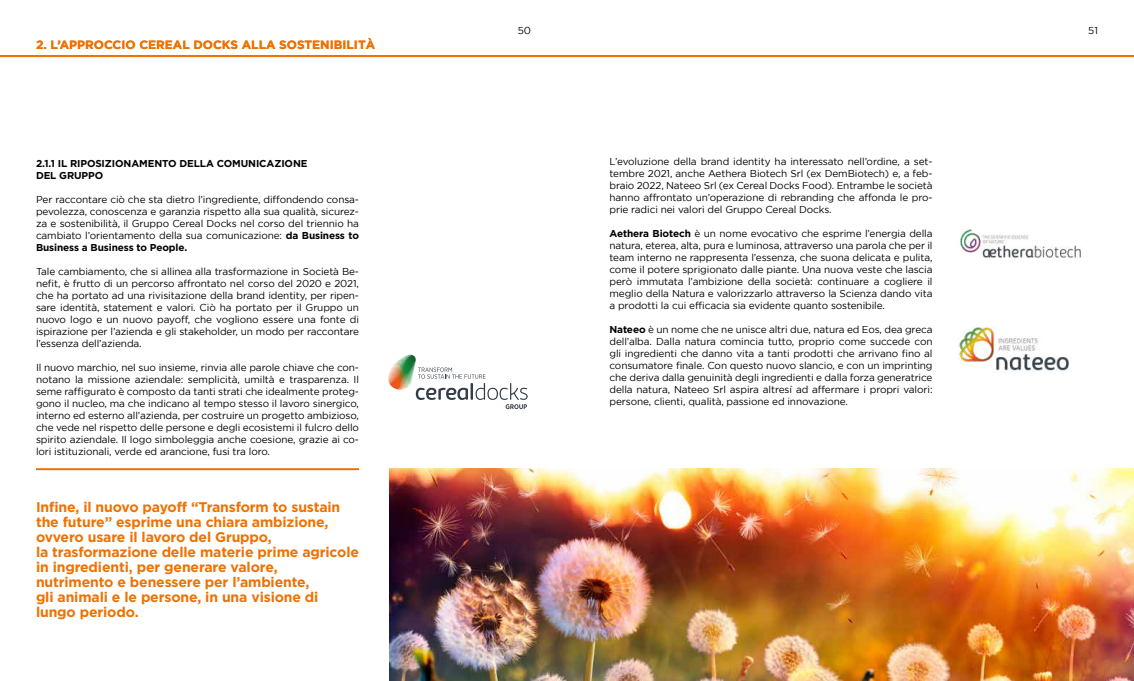
<style>
.page{position:relative;width:1134px;height:681px;background:#fff}
.page>*{position:absolute;margin:0;border:0;box-sizing:border-box;transform-origin:0 0}
.t1{font:700 14px/15px "Gotham";letter-spacing:-.01em;color:#ee7203}
.t2{font:700 12px "Gotham";color:#ee7203}
.t3{font:10px/12px "Gotham";letter-spacing:-.01em;color:#000;text-align:justify}
.t4{font:700 10px/12px "Gotham";letter-spacing:-.01em;color:#000}
.s1{font-weight:700}
</style>
<div class="page">
<hr style="left:36px;top:468px;width:323px;height:2px;background:#ee7203">
<hr style="left:0;top:55px;width:1134px;height:2px;background:#ee7203">
<svg style="left:388px;top:354px;width:140px;height:55px"></svg>
<img style="left:960px;top:230px;width:122px;height:28px">
<img style="left:389px;top:468px;width:745px;height:212px">
<img style="left:959px;top:327px;width:112px;height:45px">
<p class="t2" style="left:36px;top:38px;width:341px">2. L’APPROCCIO CEREAL DOCKS ALLA SOSTENIBILITÀ</p>
<p class="t4" style="left:36px;top:157px;width:273px">2.1.1 IL RIPOSIZIONAMENTO DELLA COMUNICAZIONE<br>DEL GRUPPO</p>
<p class="t3" style="left:36px;top:193px;width:325px">Per raccontare ciò che sta dietro l’ingrediente, diffondendo consa&shy;pevolezza, conoscenza e garanzia rispetto alla sua qualità, sicurez&shy;za e sostenibilità, il Gruppo Cereal Docks nel corso del triennio ha cambiato l’orientamento della sua comunicazione: <span class="s1">da Business to Business a Business to People.</span></p>
<p class="t3" style="left:36px;top:265px;width:325px">Tale cambiamento, che si allinea alla trasformazione in Società Be&shy;nefit, è frutto di un percorso affrontato nel corso del 2020 e 2021, che ha portato ad una rivisitazione della brand identity, per ripen&shy;sare identità, statement e valori. Ciò ha portato per il Gruppo un nuovo logo e un nuovo payoff, che vogliono essere una fonte di ispirazione per l’azienda e gli stakeholder, un modo per raccontare l’essenza dell’azienda.</p>
<p class="t3" style="left:36px;top:361px;width:325px">Il nuovo marchio, nel suo insieme, rinvia alle parole chiave che con&shy;notano la missione aziendale: semplicità, umiltà e trasparenza. Il seme raffigurato è composto da tanti strati che idealmente proteg&shy;gono il nucleo, ma che indicano al tempo stesso il lavoro sinergico, interno ed esterno all’azienda, per costruire un progetto ambizioso, che vede nel rispetto delle persone e degli ecosistemi il fulcro dello spirito aziendale. Il logo simboleggia anche coesione, grazie ai co&shy;lori istituzionali, verde ed arancione, fusi tra loro.</p>
<p class="t1" style="left:36px;top:499px;width:325px">Infine, il nuovo payoff “Transform to sustain the future” esprime una chiara ambizione, ovvero usare il lavoro del Gruppo,<br>la trasformazione delle materie prime agricole in ingredienti, per generare valore,<br>nutrimento e benessere per l’ambiente,<br>gli animali e le persone, in una visione di lungo periodo.</p>
<p class="t3" style="left:518px;top:25px;width:15px">50</p>
<p class="t3" style="left:1088px;top:25px;width:11px">51</p>
<p class="t3" style="left:609px;top:155px;width:325px">L’evoluzione della brand identity ha interessato nell’ordine, a set&shy;tembre 2021, anche Aethera Biotech Srl (ex DemBiotech) e, a feb&shy;braio 2022, Nateeo Srl (ex Cereal Docks Food). Entrambe le società hanno affrontato un’operazione di rebranding che affonda le pro&shy;prie radici nei valori del Gruppo Cereal Docks.</p>
<p class="t3" style="left:609px;top:227px;width:325px"><span class="s1">Aethera Biotech</span> è un nome evocativo che esprime l’energia della natura, eterea, alta, pura e luminosa, attraverso una parola che per il team interno ne rappresenta l’essenza, che suona delicata e pulita, come il potere sprigionato dalle piante. Una nuova veste che lascia però immutata l’ambizione della società: continuare a cogliere il meglio della Natura e valorizzarlo attraverso la Scienza dando vita a prodotti la cui efficacia sia evidente quanto sostenibile.</p>
<p class="t3" style="left:609px;top:323px;width:325px"><span class="s1">Nateeo</span> è un nome che ne unisce altri due, natura ed Eos, dea greca dell’alba. Dalla natura comincia tutto, proprio come succede con gli ingredienti che danno vita a tanti prodotti che arrivano fino al consumatore finale. Con questo nuovo slancio, e con un imprinting che deriva dalla genuinità degli ingredienti e dalla forza generatrice della natura, Nateeo Srl aspira altresì ad affermare i propri valori: persone, clienti, qualità, passione ed innovazione.</p>
</div>
